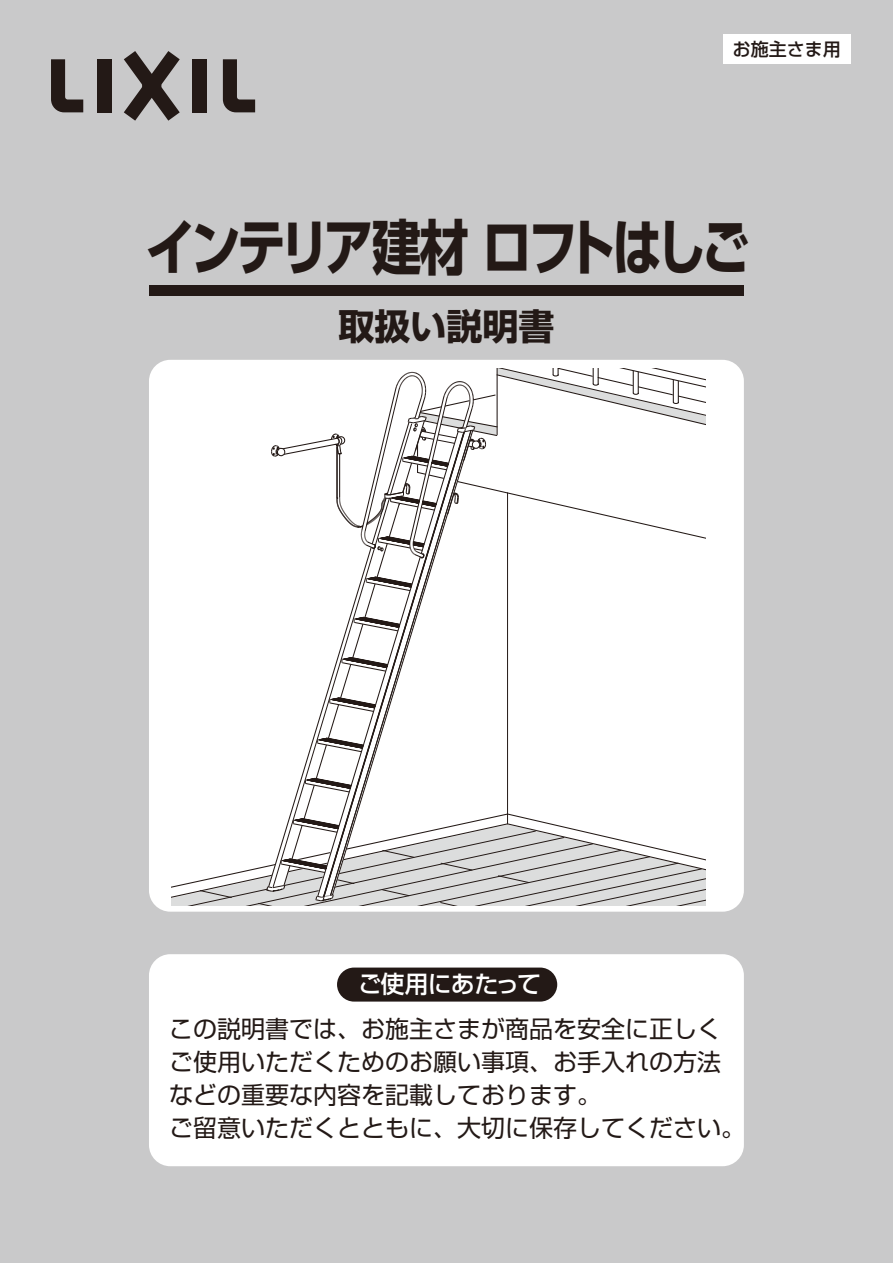
<style>
.page{position:relative;width:893px;height:1263px;background:#c9c9ca}
.page>*{position:absolute;margin:0;border:0;box-sizing:border-box;transform-origin:0 0}
.t1{font:60px "Shin Go Pro Bold 90 pv RKSJ H";letter-spacing:-.075em;color:#231916;scale:.82 1}
.t2{font:36px "Shin Go Pro Bold 90 pv RKSJ H";color:#231916}
.t3{font:24px/33px "Shin Go Pro Regular 90 pv RKSJ H";color:#231916}
.t4{font:24px "Shin Go Pro Medium 90 pv RKSJ H";letter-spacing:-.045em;color:#fff}
.t5{font:18px "Shin Go Pro Medium 90 pv RKSJ H";color:#231916}
</style>
<div class="page">
<div style="left:149px;top:360px;width:595px;height:552px;background:#fff;border-radius:21px"></div>
<div style="left:149px;top:285px;width:595px;height:11px;background:#231916"></div>
<div style="left:149px;top:954px;width:595px;height:212px;background:#fff;border-radius:21px"></div>
<div style="left:337px;top:967px;width:220px;height:34px;background:#231916;border-radius:17px"></div>
<svg style="left:172px;top:369px;width:533px;height:536px"></svg>
<svg style="left:273px;top:497px;width:117px;height:390px"></svg>
<div style="left:723px;top:34px;width:127px;height:30px;background:#fff"></div>
<svg style="left:51px;top:59px;width:32px;height:53px"></svg>
<svg style="left:223px;top:59px;width:32px;height:53px"></svg>
<div style="left:97px;top:59px;width:14px;height:53px;background:#231916"></div>
<div style="left:192px;top:59px;width:14px;height:53px;background:#231916"></div>
<svg style="left:124px;top:51px;width:56px;height:70px"></svg>
<p class="t5" style="left:733px;top:42px;width:110px">お施主さま用</p>
<h1 class="t1" style="left:146px;top:225px;width:739px">インテリア建材 ロフトはしご</h1>
<h2 class="t2" style="left:338px;top:312px;width:217px">取扱い説明書</h2>
<p class="t4" style="left:358px;top:975px;width:185px">ご使用にあたって</p>
<p class="t3" style="left:169px;top:1015px;width:578px">この説明書では、お施主さまが商品を安全に正しくご使用いただくためのお願い事項、お手入れの方法などの重要な内容を記載しております。<br>ご留意いただくとともに、大切に保存してください。</p>
</div>
